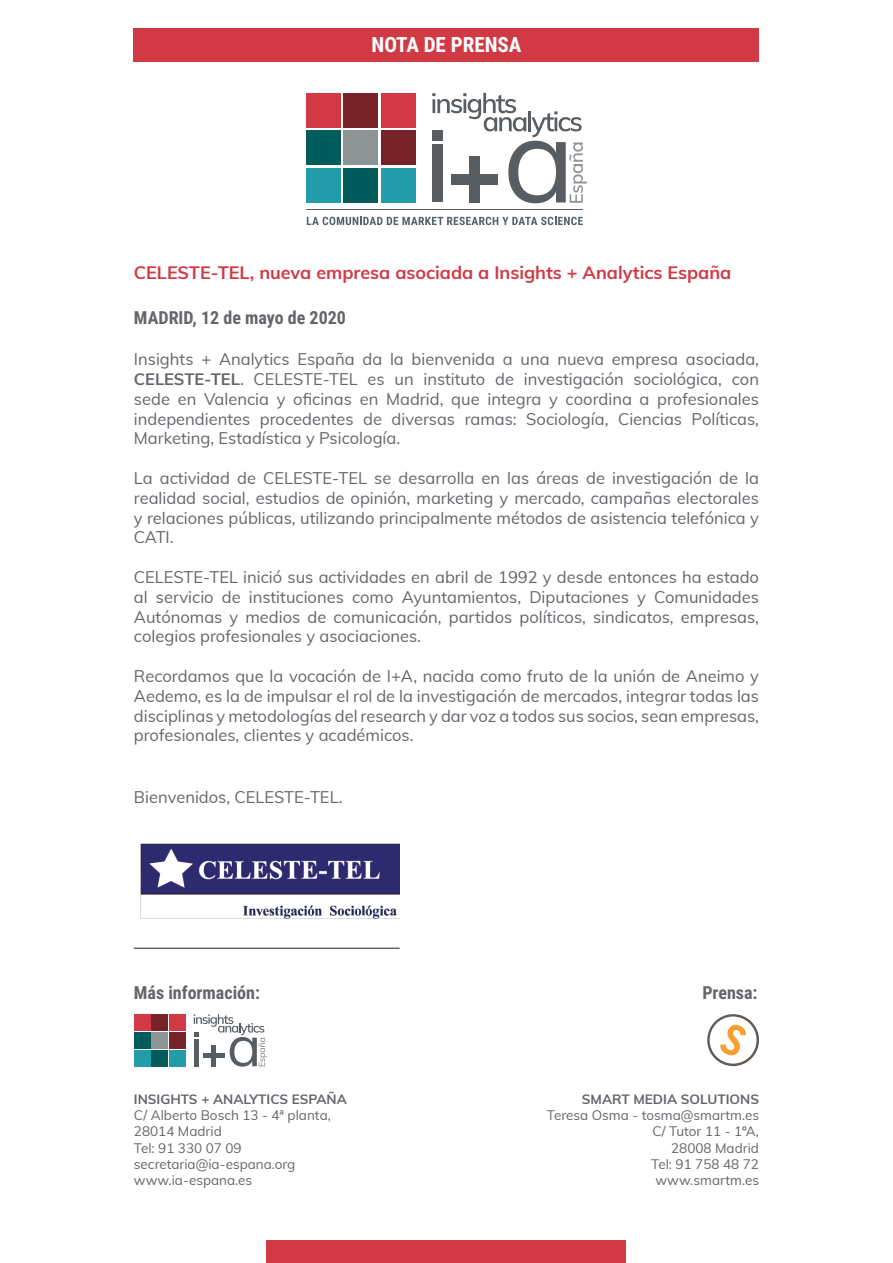
<style>
.page{position:relative;width:893px;height:1263px;background:#fff}
.page>*{position:absolute;margin:0;border:0;box-sizing:border-box;transform-origin:0 0}
.t1{font:700 21px "Roboto Condensed";color:#fff}
.t2{font:700 18px "Muli";color:#d13a44}
.t3{font:700 18px "Roboto Condensed";color:#63656a}
.t4{font:16.5px/19.8px "Muli";color:#63656a;text-align:justify}
.t5{font:13.5px "Muli";color:#63656a}
.t6{font:700 13.5px "Muli";color:#63656a}
.s1{font-weight:700}
</style>
<div class="page">
<div style="left:134px;top:28px;width:625px;height:33px;background:#d13a44"></div>
<svg style="left:432px;top:93px;width:155px;height:110px"></svg>
<div style="left:470px;top:157px;width:10px;height:46px;background:#585d62"></div>
<div style="left:452px;top:175px;width:46px;height:10px;background:#585d62"></div>
<div style="left:344px;top:93px;width:34px;height:34px;background:#78222a"></div>
<div style="left:381px;top:131px;width:35px;height:34px;background:#78222a"></div>
<div style="left:306px;top:93px;width:34px;height:34px;background:#d13a44"></div>
<div style="left:306px;top:168px;width:34px;height:34px;background:#229ca8"></div>
<div style="left:381px;top:168px;width:35px;height:34px;background:#229ca8"></div>
<div style="left:381px;top:93px;width:35px;height:34px;background:#d13a44"></div>
<div style="left:306px;top:131px;width:34px;height:34px;background:#015c5b"></div>
<div style="left:344px;top:168px;width:34px;height:34px;background:#015c5b"></div>
<div style="left:344px;top:131px;width:34px;height:34px;background:#8e9395"></div>
<svg style="left:307px;top:217px;width:276px;height:8px"></svg>
<hr style="left:306px;top:209px;width:277px;height:1px;background:#585d62">
<img style="left:140px;top:843px;width:260px;height:76px">
<hr style="left:134px;top:947px;width:266px;height:2px;background:#63656a">
<div style="left:267px;top:1240px;width:359px;height:23px;background:#d13a44"></div>
<svg style="left:194px;top:1014px;width:73px;height:53px"></svg>
<div style="left:211px;top:1045px;width:5px;height:21px;background:#585d62"></div>
<div style="left:203px;top:1053px;width:22px;height:5px;background:#585d62"></div>
<div style="left:152px;top:1014px;width:16px;height:17px;background:#78222a"></div>
<div style="left:170px;top:1032px;width:16px;height:16px;background:#78222a"></div>
<div style="left:134px;top:1014px;width:16px;height:17px;background:#d13a44"></div>
<div style="left:134px;top:1050px;width:16px;height:16px;background:#229ca8"></div>
<div style="left:170px;top:1050px;width:16px;height:16px;background:#229ca8"></div>
<div style="left:170px;top:1014px;width:16px;height:17px;background:#d13a44"></div>
<div style="left:134px;top:1032px;width:16px;height:16px;background:#015c5b"></div>
<div style="left:152px;top:1050px;width:16px;height:16px;background:#015c5b"></div>
<div style="left:152px;top:1032px;width:16px;height:16px;background:#8e9395"></div>
<svg style="left:707px;top:1014px;width:52px;height:52px"></svg>
<p class="t1" style="left:372px;top:30px;width:151px">NOTA DE PRENSA</p>
<p class="t2" style="left:134px;top:259px;width:599px">CELESTE-TEL, nueva empresa asociada a Insights + Analytics España</p>
<p class="t3" style="left:134px;top:305px;width:214px">MADRID, 12 de mayo de 2020</p>
<p class="t4" style="left:134px;top:348px;width:627px">Insights + Analytics España da la bienvenida a una nueva empresa asociada, <span class="s1">CELESTE-TEL</span>. CELESTE-TEL es un instituto de investigación sociológica, con sede en Valencia y oficinas en Madrid, que integra y coordina a profesionales independientes procedentes de diversas ramas: Sociología, Ciencias Políticas, Marketing, Estadística y Psicología.</p>
<p class="t4" style="left:134px;top:467px;width:627px">La actividad de CELESTE-TEL se desarrolla en las áreas de investigación de la realidad social, estudios de opinión, marketing y mercado, campañas electorales y relaciones públicas, utilizando principalmente métodos de asistencia telefónica y CATI.</p>
<p class="t4" style="left:134px;top:566px;width:627px">CELESTE-TEL inició sus actividades en abril de 1992 y desde entonces ha estado al servicio de instituciones como Ayuntamientos, Diputaciones y Comunidades Autónomas y medios de comunicación, partidos políticos, sindicatos, empresas, colegios profesionales y asociaciones.</p>
<p class="t4" style="left:134px;top:665px;width:627px">Recordamos que la vocación de I+A, nacida como fruto de la unión de Aneimo y Aedemo, es la de impulsar el rol de la investigación de mercados, integrar todas las disciplinas y metodologías del research y dar voz a todos sus socios, sean empresas, profesionales, clientes y académicos.</p>
<p class="t4" style="left:134px;top:786px;width:210px">Bienvenidos, CELESTE-TEL.</p>
<p class="t3" style="left:134px;top:980px;width:128px">Más información:</p>
<p class="t6" style="left:134px;top:1089px;width:214px">INSIGHTS + ANALYTICS ESPAÑA</p>
<p class="t5" style="left:134px;top:1105px;width:198px">C/ Alberto Bosch 13 - 4ª planta,</p>
<p class="t5" style="left:134px;top:1122px;width:89px">28014 Madrid</p>
<p class="t5" style="left:134px;top:1138px;width:109px">Tel: 91 330 07 09</p>
<p class="t5" style="left:134px;top:1154px;width:163px">secretaria@ia-espana.org</p>
<p class="t5" style="left:134px;top:1170px;width:120px">www.ia-espana.es</p>
<p class="t3" style="left:702px;top:980px;width:57px">Prensa:</p>
<p class="t6" style="left:582px;top:1089px;width:179px">SMART MEDIA SOLUTIONS</p>
<p class="t5" style="left:547px;top:1105px;width:214px">Teresa Osma - tosma@smartm.es</p>
<p class="t5" style="left:652px;top:1122px;width:108px">C/ Tutor 11 - 1ºA,</p>
<p class="t5" style="left:671px;top:1138px;width:89px">28008 Madrid</p>
<p class="t5" style="left:651px;top:1154px;width:109px">Tel: 91 758 48 72</p>
<p class="t5" style="left:656px;top:1170px;width:105px">www.smartm.es</p>
</div>
